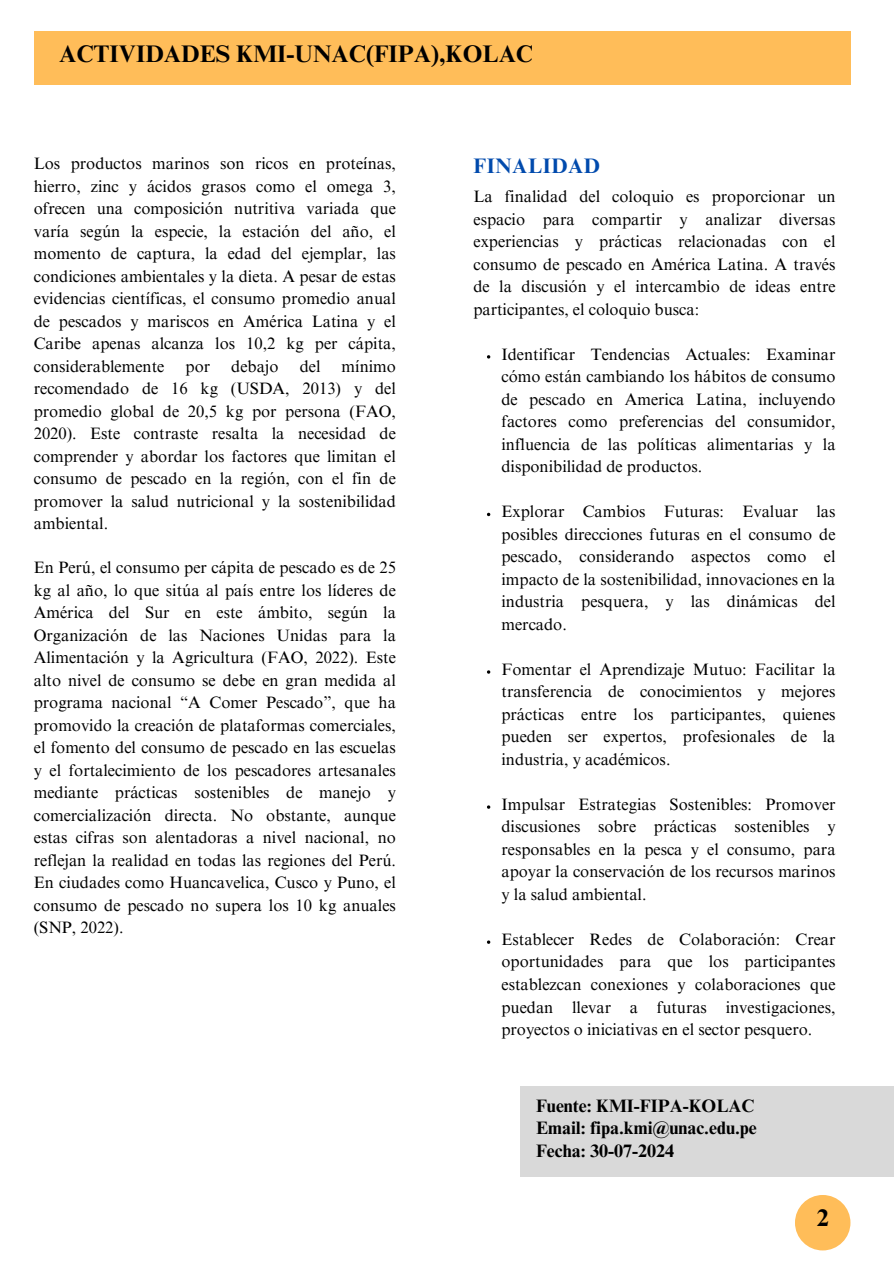
<style>
.page{position:relative;width:894px;height:1264px;background:#fff}
.page>*{position:absolute;margin:0;border:0;box-sizing:border-box;transform-origin:0 0}
.t1{font:700 24px "Times NRMT Pro";color:#000}
.t2{font:700 21px "Times NRMT Pro";letter-spacing:.03em;color:#004aad}
.t3{font:700 18px/22.5px "Times NRMT Pro";color:#000}
.t4{font:16.5px/22.5px "Times NRMT Pro";color:#000;text-align:justify}
</style>
<div class="page">
<div style="left:34px;top:31px;width:815px;height:53px;background:#ffbd59"></div>
<div style="left:520px;top:1086px;width:373px;height:90px;background:#d9d9d9"></div>
<div style="left:794px;top:1194px;width:56px;height:56px;background:#ffbd59;border-radius:50%"></div>
<h1 class="t1" style="left:59px;top:45px;width:475px">ACTIVIDADES KMI-UNAC(FIPA),KOLAC</h1>
<p class="t4" style="left:34px;top:154px;width:363px">Los productos marinos son ricos en proteínas, hierro, zinc y ácidos grasos como el omega 3, ofrecen una composición nutritiva variada que varía según la especie, la estación del año, el momento de captura, la edad del ejemplar, las condiciones ambientales y la dieta. A pesar de estas evidencias científicas, el consumo promedio anual de pescados y mariscos en América Latina y el Caribe apenas alcanza los 10,2 kg per cápita, considerablemente</p>
<p class="t4" style="left:34px;top:357px;width:363px;text-indent:308px">mínimo recomendado de 16 kg (USDA, 2013) y del promedio global de 20,5 kg por persona (FAO, 2020). Este contraste resalta la necesidad de comprender y abordar los factores que limitan el consumo de pescado en la región, con el fin de promover la salud nutricional y la sostenibilidad ambiental.</p>
<p class="t4" style="left:185px;top:357px;width:26px">por</p>
<p class="t4" style="left:231px;top:357px;width:49px">debajo</p>
<p class="t4" style="left:299px;top:357px;width:22px">del</p>
<h3 class="t4" style="left:34px;top:558px;width:363px">En Perú, el consumo per cápita de pescado es de 25 kg al año, lo que sitúa al país entre los líderes de América del Sur en este ámbito, según la Organización de las Naciones Unidas para la Alimentación y la Agricultura (FAO, 2022). Este alto nivel de consumo se debe en gran medida al programa nacional “A Comer Pescado”, que ha promovido la creación de plataformas comerciales, el fomento del consumo de pescado en las escuelas y el fortalecimiento de los pescadores artesanales mediante prácticas sostenibles de manejo y comercialización directa. No obstante, aunque estas cifras son alentadoras a nivel nacional, no reflejan la realidad en todas las regiones del Perú.<br>En ciudades como Huancavelica, Cusco y Puno, el consumo de pescado no supera los 10 kg anuales (SNP, 2022).</h3>
<h4 class="t2" style="left:473px;top:158px;width:128px">FINALIDAD</h4>
<h4 class="t4" style="left:473px;top:187px;width:363px">La finalidad del coloquio es proporcionar un espacio para compartir y analizar diversas experiencias y prácticas relacionadas con el consumo de pescado en América Latina. A través de la discusión y el intercambio de ideas entre participantes, el coloquio busca:</h4>
<h2 class="t4" style="left:501px;top:345px;width:335px">Identificar Tendencias Actuales: Examinar cómo están cambiando los hábitos de consumo de pescado en America Latina, incluyendo factores como preferencias del consumidor, influencia de las políticas alimentarias y la disponibilidad de productos.</h2>
<h4 class="t4" style="left:501px;top:502px;width:335px">Explorar Cambios Futuras: Evaluar las posibles direcciones futuras en el consumo de pescado, considerando aspectos como el impacto de la sostenibilidad, innovaciones en la industria pesquera, y las dinámicas del mercado.</h4>
<p class="t4" style="left:501px;top:660px;width:335px">Fomentar el Aprendizaje Mutuo: Facilitar la transferencia de conocimientos y mejores prácticas entre los participantes, quienes pueden ser expertos, profesionales de la industria, y académicos.</p>
<p class="t4" style="left:501px;top:795px;width:335px">Impulsar Estrategias Sostenibles: Promover discusiones sobre prácticas sostenibles y responsables en la pesca y el consumo, para apoyar la conservación de los recursos marinos y la salud ambiental.</p>
<p class="t4" style="left:501px;top:930px;width:335px">Establecer Redes de Colaboración: Crear oportunidades para que los participantes establezcan conexiones y colaboraciones que puedan llevar a futuras investigaciones, proyectos o iniciativas en el sector pesquero.</p>
<p class="t3" style="left:536px;top:1096px;width:222px">Fuente: KMI-FIPA-KOLAC<br>Email: fipa.kmi@unac.edu.pe<br>Fecha: 30-07-2024</p>
<p class="t1" style="left:816px;top:1209px;width:13px">2</p>
</div>
